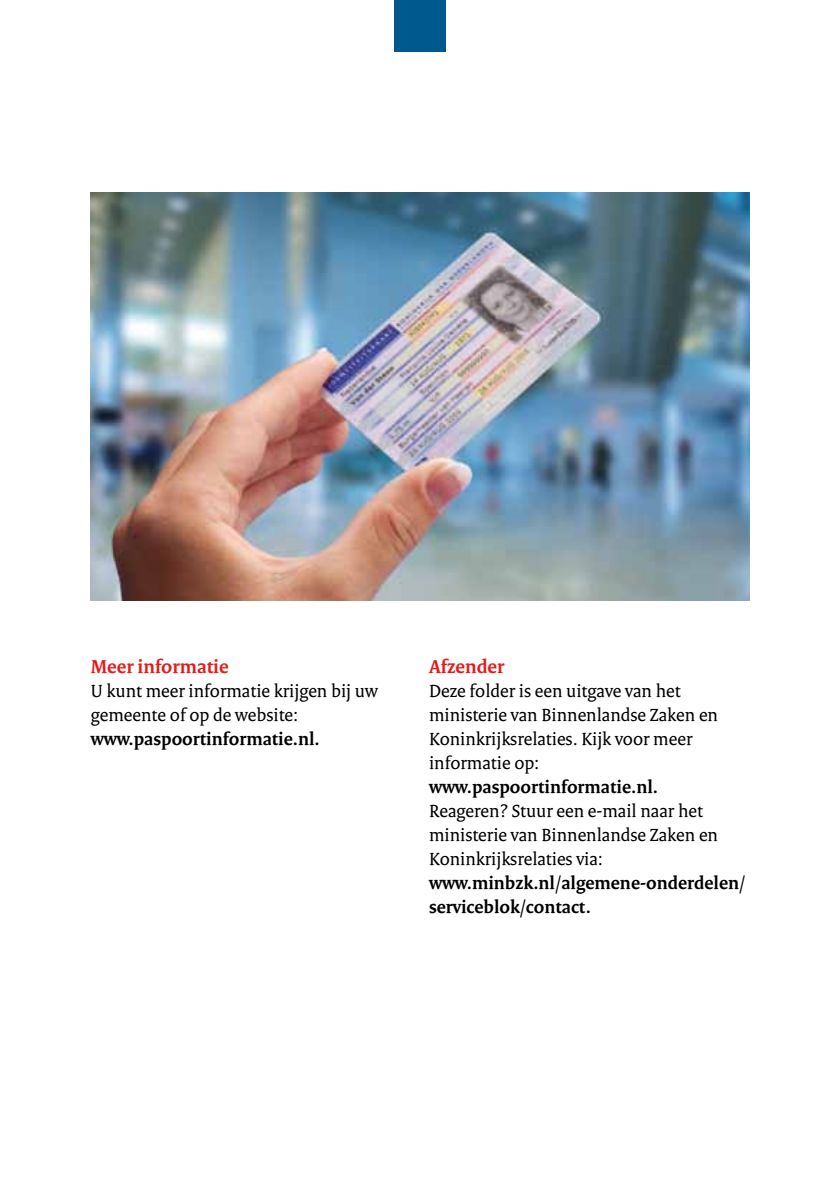
<style>
.page{position:relative;width:840px;height:1191px;background:#fff}
.page>*{position:absolute;margin:0;border:0;box-sizing:border-box;transform-origin:0 0}
.t1{font:700 20px "Rijksoverheid Serif";color:#e31c19}
.t2{font:19px/24px "Rijksoverheid Serif";color:#000}
.t3{font:700 19px/24px "Rijksoverheid Serif";color:#000}
</style>
<div class="page">
<img style="left:91px;top:193px;width:657px;height:408px">
<div style="left:394px;top:0;width:51px;height:52px;background:#00598e"></div>
<p class="t1" style="left:91px;top:654px;width:139px">Meer informatie</p>
<p class="t2" style="left:91px;top:679px;width:288px">U kunt meer informatie krijgen bij uw gemeente of op de website:</p>
<p class="t3" style="left:91px;top:726px;width:230px">www.paspoortinformatie.nl.</p>
<p class="t1" style="left:429px;top:654px;width:77px">Afzender</p>
<p class="t2" style="left:429px;top:679px;width:290px">Deze folder is een uitgave van het ministerie van Binnenlandse Zaken en<br>Koninkrijksrelaties. Kijk voor meer informatie op:</p>
<p class="t3" style="left:429px;top:774px;width:230px">www.paspoortinformatie.nl.</p>
<p class="t2" style="left:429px;top:799px;width:290px">Reageren? Stuur een e-mail naar het ministerie van Binnenlandse Zaken en<br>Koninkrijksrelaties via:</p>
<p class="t3" style="left:429px;top:870px;width:317px">www.minbzk.nl/algemene-onderdelen/ serviceblok/contact.</p>
</div>
